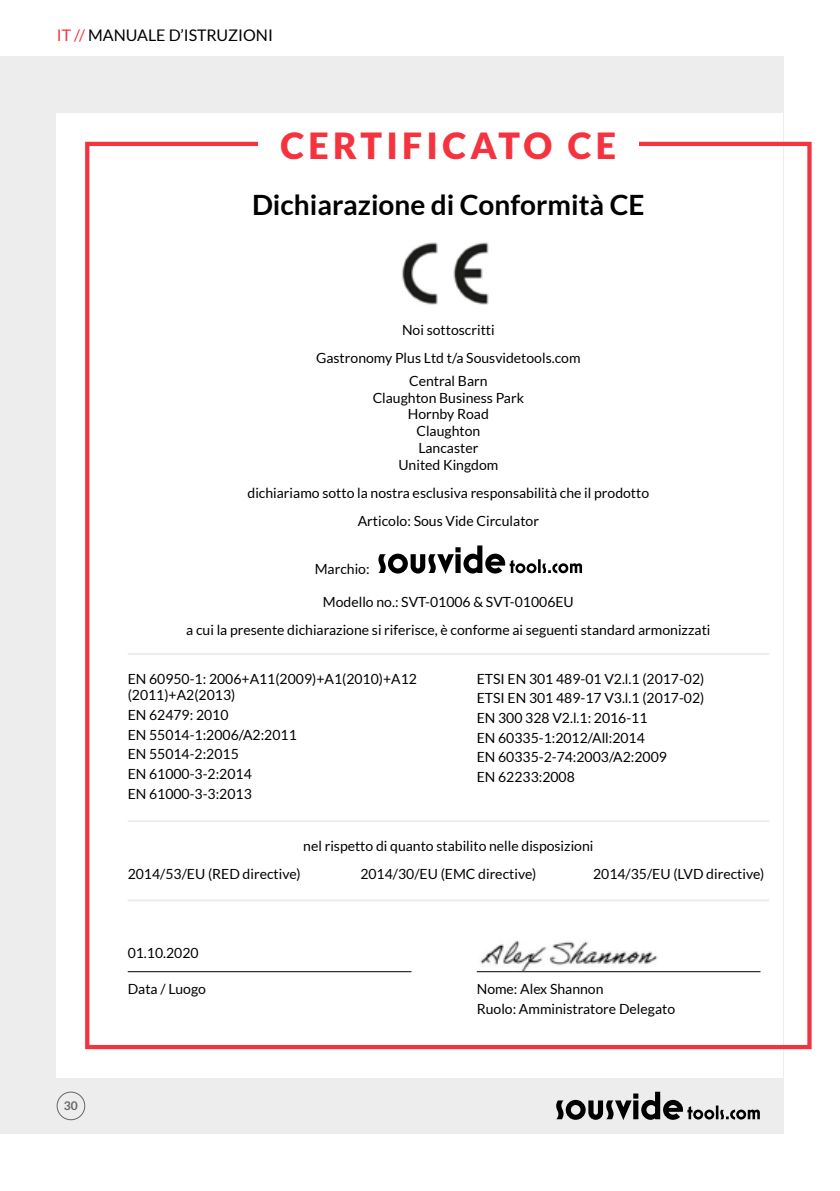
<style>
.page{position:relative;width:840px;height:1191px;background:#fff}
.page>*{position:absolute;margin:0;border:0;box-sizing:border-box;transform-origin:0 0}
.t1{font:900 36px "Lato";letter-spacing:.12em;color:#f5333f}
.t2{font:700 28px "Lato";color:#000}
.t3{font:16px "Lato";color:#000}
.t4{font:14px/19.6px "Lato";color:#000;text-align:center}
.t5{font:700 12px "Lato";color:#64666a}
.s1{color:#f5333f}
</style>
<div class="page">
<div style="left:0;top:57px;width:782px;height:1077px;background:#ededed"></div>
<div style="left:57px;top:113px;width:725px;height:964px;background:#fff"></div>
<div style="left:85px;top:142px;width:726px;height:907px;border:4px solid #f5333f"></div>
<svg style="left:556px;top:1091px;width:203px;height:29px"></svg>
<div style="left:57px;top:1091px;width:28px;height:29px;border:1px solid #64666a;border-radius:50%"></div>
<div style="left:258px;top:130px;width:380px;height:57px;background:#fff"></div>
<svg style="left:378px;top:545px;width:203px;height:29px"></svg>
<hr style="left:128px;top:653px;width:640px;height:2px;background:#ededed">
<hr style="left:128px;top:820px;width:640px;height:2px;background:#ededed">
<hr style="left:128px;top:899px;width:640px;height:2px;background:#ededed">
<img style="left:401px;top:242px;width:88px;height:63px">
<hr style="left:128px;top:971px;width:283px;height:1px;background:#000">
<hr style="left:476px;top:971px;width:284px;height:1px;background:#000">
<img style="left:480px;top:941px;width:178px;height:29px">
<p class="t3" style="left:57px;top:27px;width:218px"><span class="s1">IT //</span> MANUALE D’ISTRUZIONI</p>
<h1 class="t1" style="left:280px;top:125px;width:337px">CERTIFICATO CE</h1>
<h2 class="t2" style="left:252px;top:189px;width:394px">Dichiarazione di Conformità CE</h2>
<p class="t4" style="left:316px;top:316px;width:266px;line-height:28.2px">Noi sottoscritti<br>Gastronomy Plus Ltd t/a Sousvidetools.com</p>
<p class="t4" style="left:372px;top:372px;width:153px;line-height:16.8px">Central Barn<br>Claughton Business Park<br>Hornby Road<br>Claughton<br>Lancaster<br>United Kingdom</p>
<p class="t4" style="left:247px;top:479px;width:403px;line-height:28.2px">dichiariamo sotto la nostra esclusiva responsabilità che il prodotto<br>Articolo: Sous Vide Circulator</p>
<p class="t4" style="left:314px;top:559px;width:56px">Marchio:</p>
<p class="t4" style="left:186px;top:588px;width:525px;line-height:28.2px">Modello no.: SVT-01006 &amp; SVT-01006EU<br>a cui la presente dichiarazione si riferisce, è conforme ai seguenti standard armonizzati</p>
<p class="t4" style="left:128px;top:670px;width:290px;line-height:16.8px;text-align:left">EN 60950-1: 2006+A11(2009)+A1(2010)+A12 (2011)+A2(2013)</p>
<p class="t4" style="left:128px;top:705px;width:170px;text-align:left">EN 62479: 2010<br>EN 55014-1:2006/A2:2011<br>EN 55014-2:2015<br>EN 61000-3-2:2014<br>EN 61000-3-3:2013</p>
<p class="t4" style="left:476px;top:668px;width:229px;text-align:left">ETSI EN 301 489-01 V2.l.1 (2017-02)<br>ETSI EN 301 489-17 V3.l.1 (2017-02)<br>EN 300 328 V2.l.1: 2016-11<br>EN 60335-1:2012/All:2014<br>EN 60335-2-74:2003/A2:2009<br>EN 62233:2008</p>
<p class="t4" style="left:303px;top:835px;width:291px">nel rispetto di quanto stabilito nelle disposizioni</p>
<p class="t4" style="left:128px;top:864px;width:174px">2014/53/EU (RED directive)</p>
<p class="t4" style="left:360px;top:864px;width:177px">2014/30/EU (EMC directive)</p>
<p class="t4" style="left:592px;top:864px;width:173px">2014/35/EU (LVD directive)</p>
<p class="t5" style="left:64px;top:1098px;width:15px">30</p>
<p class="t4" style="left:128px;top:943px;width:72px">01.10.2020</p>
<p class="t4" style="left:128px;top:979px;width:80px">Data / Luogo</p>
<p class="t4" style="left:476px;top:979px;width:200px;text-align:left">Nome: Alex Shannon<br>Ruolo: Amministratore Delegato</p>
</div>
